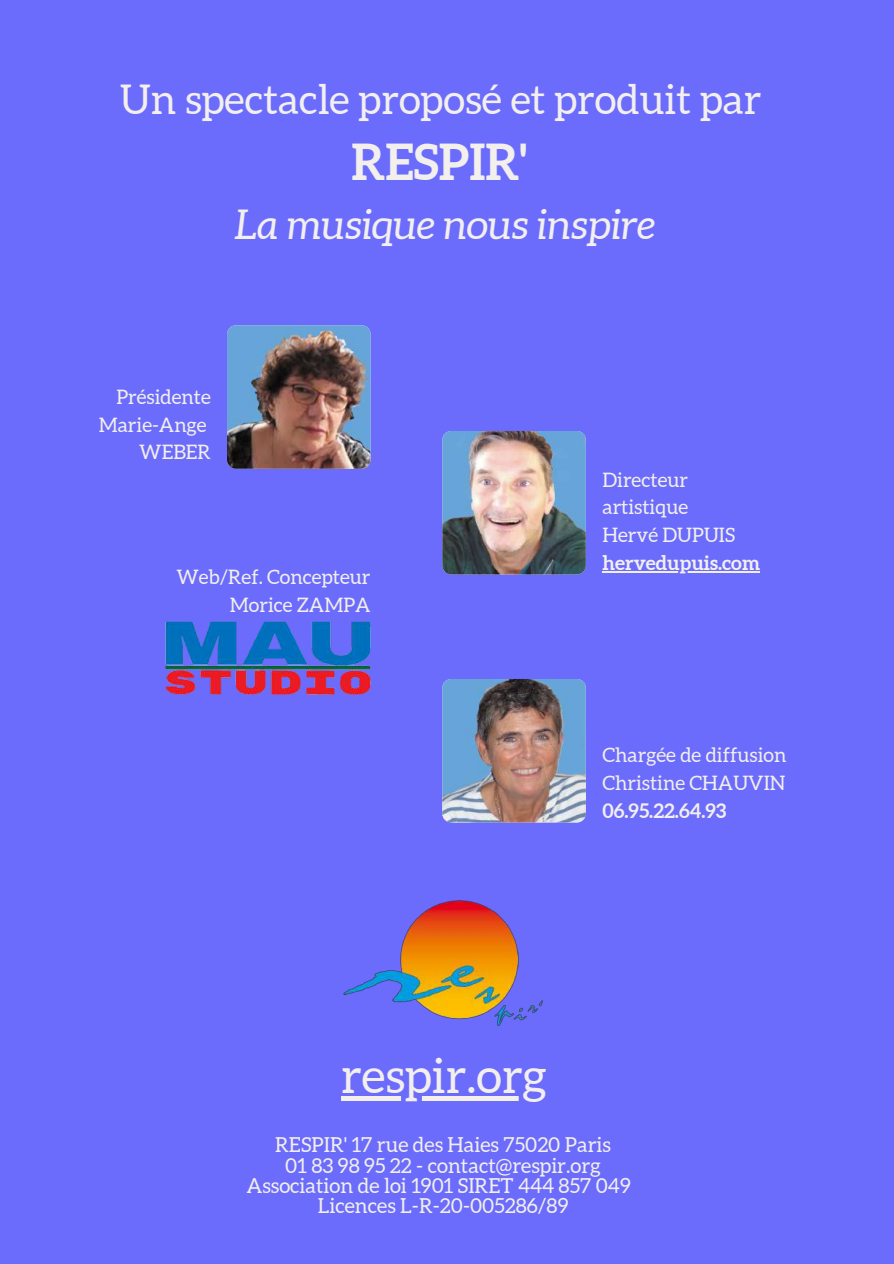
<style>
.page{position:relative;width:894px;height:1264px;background:#fff}
.page>*{position:absolute;margin:0;border:0;box-sizing:border-box;transform-origin:0 0}
.t1{font:700 49.5px "Aleo";color:#f2efec}
.t2{font:48px "Aleo";color:#f2efec}
.t3{font:40.95px "Aleo";color:#f2efec}
.t4{font:italic 40.95px "Aleo";color:#f2efec}
.t5{font:20.7px/20.2px "Aleo";color:#f2efec;text-align:center}
.t6{font:19.95px/27.6px "Aleo";color:#f2efec}
.t7{font:700 19.95px "Aleo";color:#f2efec}
</style>
<div class="page">
<div style="left:0;top:0;width:893px;height:1263px;background:#6c6cfc"></div>
<img style="left:344px;top:900px;width:198px;height:125px">
<svg style="left:341px;top:1096px;width:178px;height:4px"></svg>
<img style="left:442px;top:431px;width:143px;height:143px;border-radius:9px">
<img style="left:227px;top:325px;width:143px;height:143px;border-radius:9px">
<img style="left:442px;top:679px;width:143px;height:143px;border-radius:9px">
<img style="left:165px;top:621px;width:205px;height:73px">
<hr style="left:602px;top:571px;width:158px;height:1px;background:#f2efec">
<h3 class="t3" style="left:120px;top:77px;width:642px">Un spectacle proposé et produit par</h3>
<h1 class="t1" style="left:351px;top:133px;width:177px">RESPIR'</h1>
<h3 class="t4" style="left:235px;top:202px;width:421px">La musique nous inspire</h3>
<p class="t6" style="left:99px;top:383px;width:114px;text-align:right">Présidente<br>Marie-Ange<br>WEBER</p>
<p class="t6" style="left:176px;top:563px;width:195px;text-align:right">Web/Ref. Concepteur<br>Morice ZAMPA</p>
<p class="t6" style="left:602px;top:466px;width:134px">Directeur artistique<br>Hervé DUPUIS</p>
<p class="t7" style="left:602px;top:551px;width:159px">hervedupuis.com</p>
<p class="t6" style="left:602px;top:741px;width:185px">Chargée de diffusion<br>Christine CHAUVIN</p>
<p class="t7" style="left:602px;top:799px;width:125px">06.95.22.64.93</p>
<h2 class="t2" style="left:341px;top:1048px;width:207px">respir.org</h2>
<p class="t5" style="left:246px;top:1134px;width:385px">RESPIR' 17 rue des Haies 75020 Paris<br>01 83 98 95 22 - contact@respir.org Association de loi 1901 SIRET 444 857 049<br>Licences L-R-20-005286/89</p>
</div>
